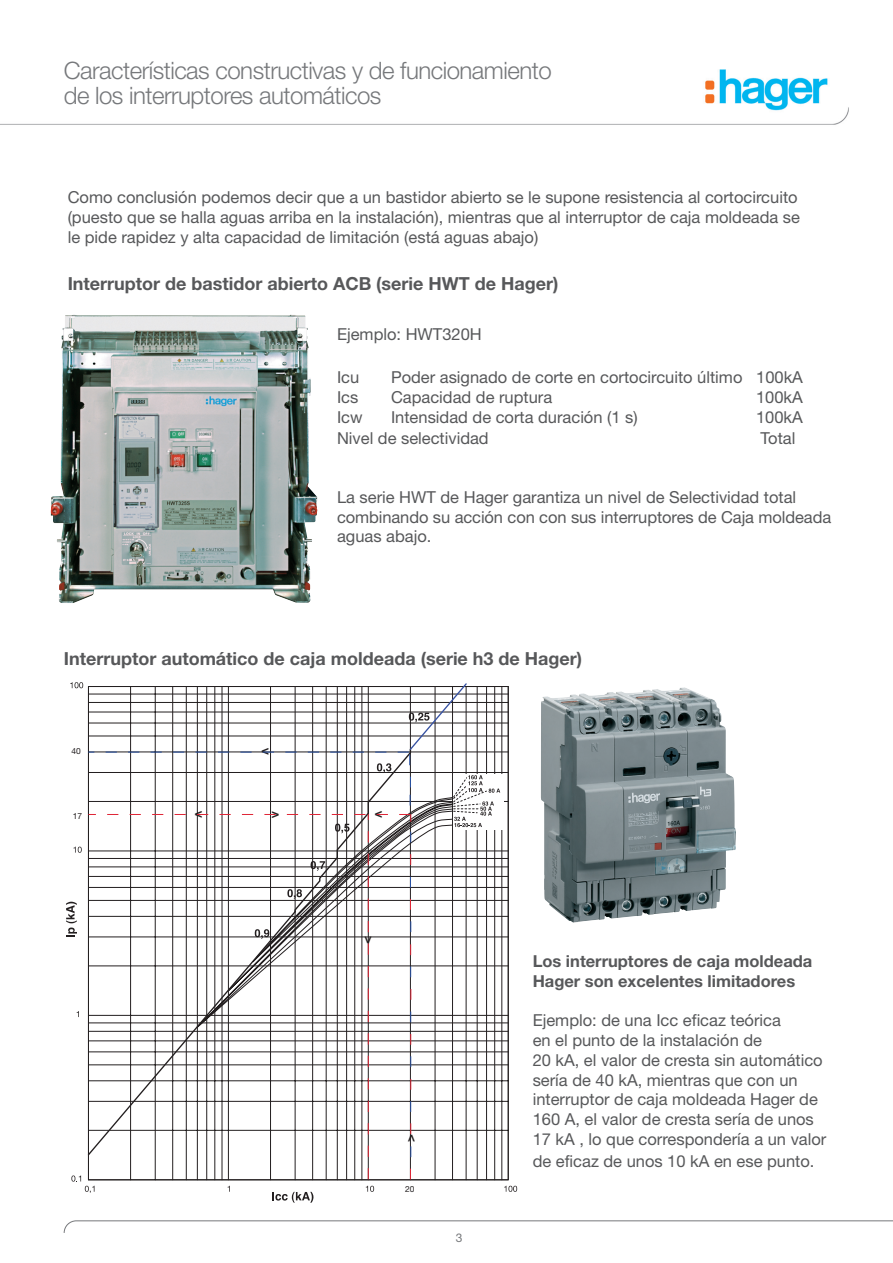
<style>
.page{position:relative;width:893px;height:1263px;background:#fff}
.page>*{position:absolute;margin:0;border:0;box-sizing:border-box;transform-origin:0 0}
.t1{font:300 24px/25.5px "Helvetica Neue";letter-spacing:-.02em;color:#76787b}
.t2{font:700 18px "Helvetica Neue";color:#57585a}
.t3{font:16.5px/19.8px "Helvetica Neue";color:#57585a}
.t4{font:700 16.5px/19.8px "Helvetica Neue";color:#57585a}
.t5{font:700 13.05px "Helvetica Neue";color:#231f20}
.t6{font:12px "Helvetica Neue";color:#76787b}
.t7{font:8.4px "Helvetica Neue";color:#231f20}
</style>
<div class="page">
<svg style="left:66px;top:682px;width:451px;height:521px"></svg>
<img style="left:0;top:69px;width:849px;height:56px">
<svg style="left:64px;top:1220px;width:829px;height:13px"></svg>
<img style="left:51px;top:315px;width:267px;height:288px">
<img style="left:541px;top:687px;width:195px;height:236px">
<h1 class="t1" style="left:64px;top:60px;width:489px">Características constructivas y de funcionamiento de los interruptores automáticos</h1>
<p class="t3" style="left:68px;top:189px;width:734px">Como conclusión podemos decir que a un bastidor abierto se le supone resistencia al cortocircuito (puesto que se halla aguas arriba en la instalación), mientras que al interruptor de caja moldeada se le pide rapidez y alta capacidad de limitación (está aguas abajo)</p>
<p class="t2" style="left:68px;top:277px;width:492px">Interruptor de bastidor abierto ACB (serie HWT de Hager)</p>
<p class="t3" style="left:337px;top:326px;width:146px">Ejemplo: HWT320H</p>
<p class="t3" style="left:337px;top:369px;width:24px">Icu</p>
<p class="t3" style="left:391px;top:369px;width:413px">Poder asignado de corte en cortocircuito último 100kA</p>
<p class="t3" style="left:337px;top:389px;width:23px">Ics</p>
<p class="t3" style="left:391px;top:389px;width:163px">Capacidad de ruptura</p>
<p class="t3" style="left:756px;top:389px;width:48px">100kA</p>
<p class="t3" style="left:337px;top:409px;width:27px">Icw</p>
<p class="t3" style="left:391px;top:409px;width:248px">Intensidad de corta duración (1 s)</p>
<p class="t3" style="left:756px;top:409px;width:48px">100kA</p>
<p class="t3" style="left:337px;top:429px;width:153px">Nivel de selectividad</p>
<p class="t3" style="left:761px;top:429px;width:36px">Total</p>
<p class="t3" style="left:337px;top:489px;width:496px">La serie HWT de Hager garantiza un nivel de Selectividad total combinando su acción con con sus interruptores de Caja moldeada aguas abajo.</p>
<p class="t2" style="left:64px;top:652px;width:520px">Interruptor automático de caja moldeada (serie h3 de Hager)</p>
<p class="t7" style="left:72px;top:747px;width:11px">40</p>
<p class="t7" style="left:73px;top:812px;width:11px">17</p>
<p class="t5" style="left:269px;top:757px;width:9px;rotate:-180deg">&gt;</p>
<p class="t5" style="left:202px;top:820px;width:9px;rotate:-180deg">&gt;</p>
<p class="t5" style="left:383px;top:820px;width:9px;rotate:-180deg">&gt;</p>
<p class="t5" style="left:272px;top:809px;width:9px">&gt;</p>
<p class="t5" style="left:374px;top:936px;width:9px;rotate:90deg">&gt;</p>
<p class="t5" style="left:405px;top:1142px;width:9px;rotate:-90deg">&gt;</p>
<p class="t7" style="left:405px;top:1186px;width:11px">20</p>
<p class="t6" style="left:456px;top:1233px;width:8px">3</p>
<p class="t4" style="left:533px;top:952px;width:281px">Los interruptores de caja moldeada<br>Hager son excelentes limitadores</p>
<p class="t3" style="left:533px;top:1012px;width:295px">Ejemplo: de una Icc eficaz teórica<br>en el punto de la instalación de<br>20 kA, el valor de cresta sin automático sería de 40 kA, mientras que con un interruptor de caja moldeada Hager de 160 A, el valor de cresta sería de unos 17 kA , lo que correspondería a un valor</p>
<p class="t3" style="left:533px;top:1152px;width:283px">de eficaz de unos 10 kA en ese punto.</p>
</div>
